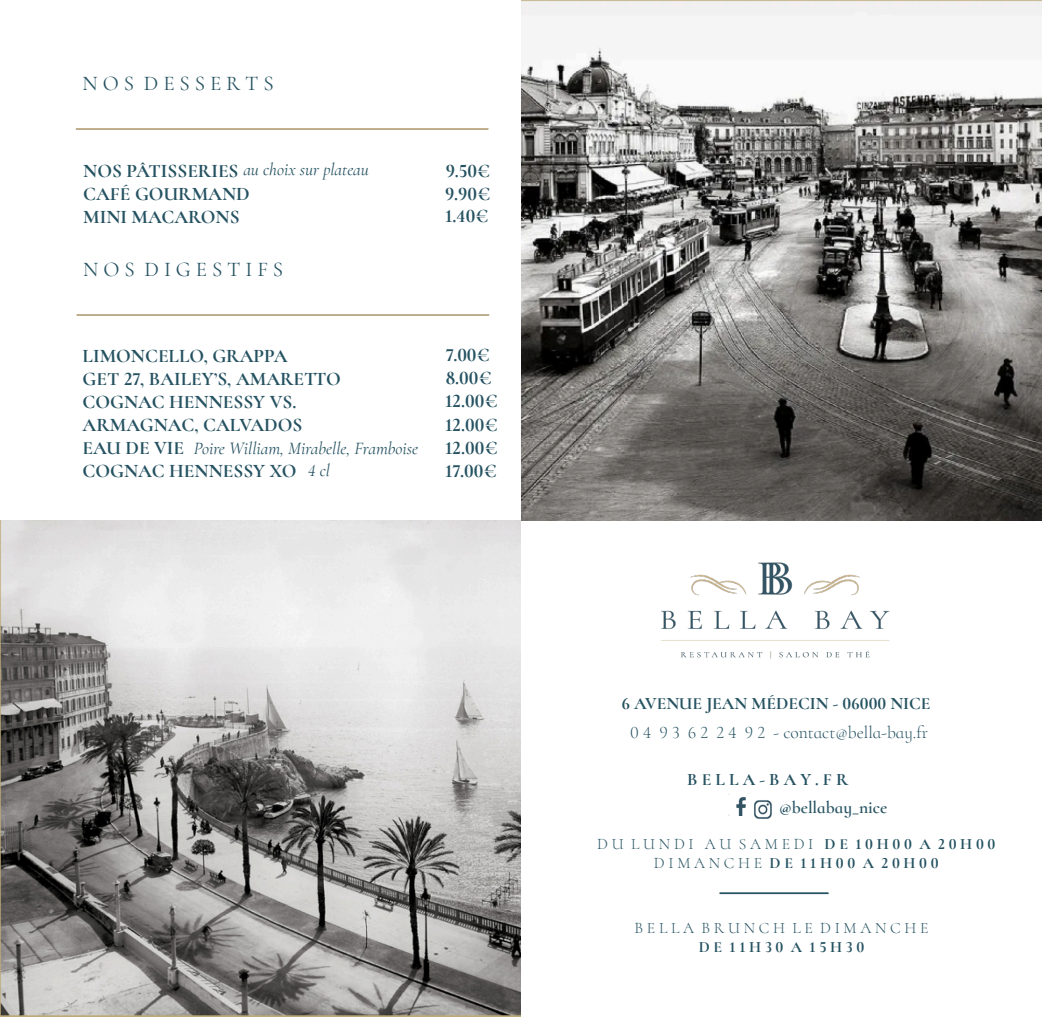
<style>
.page{position:relative;width:1042px;height:1017px;background:#fff}
.page>*{position:absolute;margin:0;border:0;box-sizing:border-box;transform-origin:0 0}
.t1{font:21px "Cormorant Infant";color:#255261}
.t2{font:700 19.25px "Cormorant Infant";color:#255261}
.t3{font:italic 17.5px "Cormorant Infant";color:#255261}
.t4{font:700 17.5px "Cormorant Infant";color:#255261}
.t5{font:300 17.5px "Cormorant Infant";color:#255261}
.t6{font:600 17.5px "Cormorant Infant";color:#255261}
.t7{font:300 15.75px "Cormorant Infant";color:#255261}
.t8{font:700 15.75px "Cormorant Infant";color:#255261}
.s1{font-weight:700;font-style:normal;font-size:19.25px}
.s2{font-weight:700}
.s3{font-weight:300}
</style>
<div class="page">
<img style="left:521px;top:0;width:521px;height:521px">
<img style="left:0;top:521px;width:521px;height:496px">
<img style="left:661px;top:562px;width:229px;height:97px">
<hr style="left:719px;top:892px;width:109px;height:2px;background:#255261">
<hr style="left:76px;top:128px;width:412px;height:2px;background:#b7a47e">
<hr style="left:77px;top:314px;width:412px;height:2px;background:#b7a47e">
<img style="left:728px;top:793px;width:22px;height:23px">
<img style="left:746px;top:795px;width:26px;height:24px">
<p class="t1" style="left:83px;top:70px;width:193px">N O S D E S S E R T S</p>
<p class="t3" style="left:83px;top:159px;width:287px"><span class="s1">NOS PÂTISSERIES</span> au choix sur plateau</p>
<p class="t2" style="left:83px;top:182px;width:168px">CAFÉ GOURMAND</p>
<p class="t2" style="left:83px;top:205px;width:158px">MINI MACARONS</p>
<p class="t1" style="left:83px;top:256px;width:201px">N O S D I G E S T I F S</p>
<p class="t2" style="left:446px;top:158px;width:46px">9.50€</p>
<p class="t2" style="left:445px;top:182px;width:47px">9.90€</p>
<p class="t2" style="left:445px;top:204px;width:45px">1.40€</p>
<p class="t2" style="left:83px;top:344px;width:206px">LIMONCELLO, GRAPPA</p>
<p class="t2" style="left:83px;top:367px;width:260px">GET 27, BAILEY’S, AMARETTO</p>
<p class="t2" style="left:83px;top:390px;width:215px">COGNAC HENNESSY VS.</p>
<p class="t2" style="left:83px;top:413px;width:221px">ARMAGNAC, CALVADOS</p>
<p class="t2" style="left:83px;top:436px;width:103px">EAU DE VIE</p>
<p class="t2" style="left:83px;top:459px;width:215px">COGNAC HENNESSY XO</p>
<p class="t3" style="left:308px;top:460px;width:23px">4 cl</p>
<p class="t3" style="left:194px;top:438px;width:226px">Poire William, Mirabelle, Framboise</p>
<p class="t2" style="left:446px;top:342px;width:46px">7.00€</p>
<p class="t2" style="left:446px;top:366px;width:48px">8.00€</p>
<p class="t2" style="left:445px;top:389px;width:54px">12.00€</p>
<p class="t2" style="left:445px;top:413px;width:54px">12.00€</p>
<p class="t2" style="left:445px;top:436px;width:54px">12.00€</p>
<p class="t2" style="left:445px;top:459px;width:53px">17.00€</p>
<p class="t4" style="left:621px;top:692px;width:311px">6 AVENUE JEAN MÉDECIN - 06000 NICE</p>
<p class="t5" style="left:630px;top:722px;width:299px">0 4 9 3 6 2 2 4 9 2 - contact@bella-bay.fr</p>
<p class="t4" style="left:687px;top:769px;width:163px">B E L L A - B A Y . F R</p>
<p class="t6" style="left:779px;top:796px;width:110px">@bellabay_nice</p>
<p class="t7" style="left:597px;top:834px;width:400px">D U L U N D I A U S A M E D I <span class="s2">D E 1 0 H 0 0 A 2 0 H 0 0</span></p>
<p class="t8" style="left:654px;top:853px;width:286px"><span class="s3">D I M A N C H E</span> D E 1 1 H 0 0 A 2 0 H 0 0</p>
<p class="t7" style="left:634px;top:918px;width:295px">B E L L A B R U N C H L E D I M A N C H E</p>
<p class="t8" style="left:699px;top:937px;width:167px">D E 1 1 H 3 0 A 1 5 H 3 0</p>
</div>
